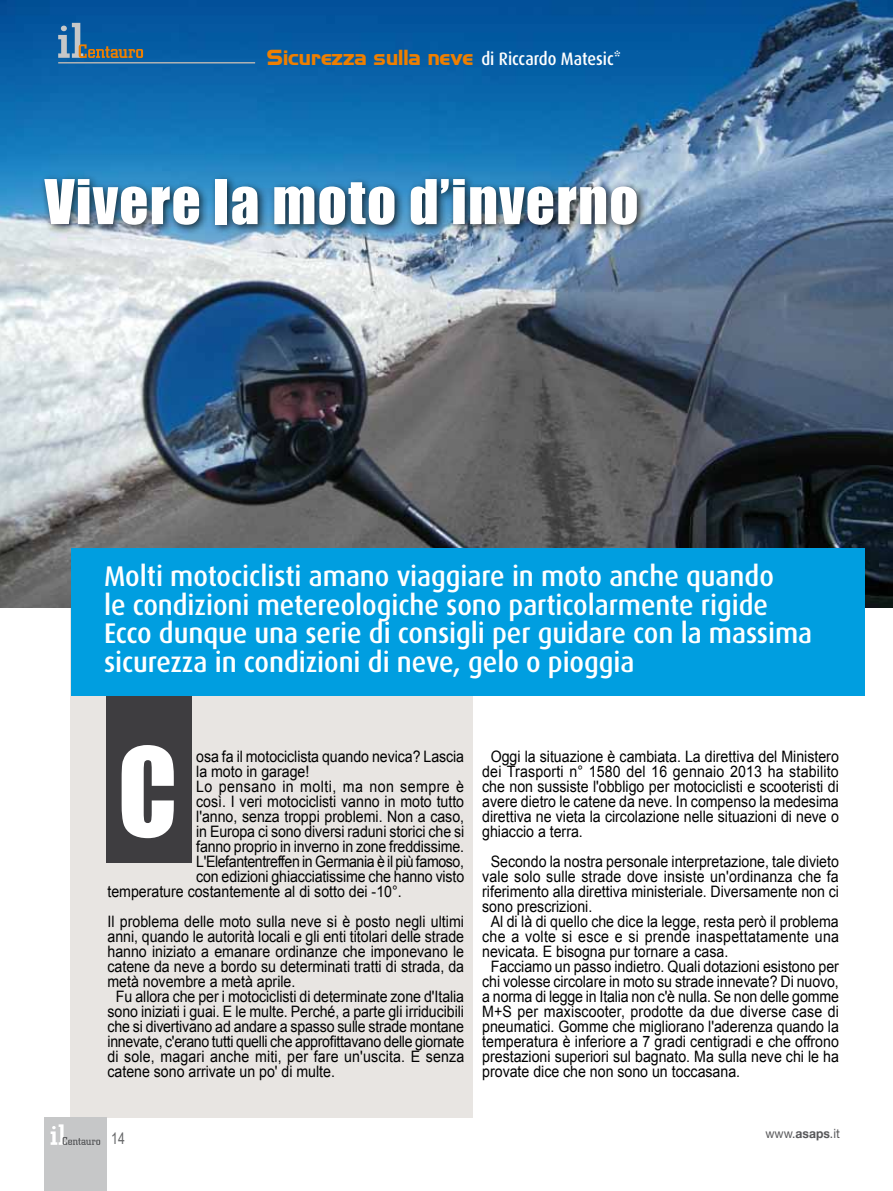
<style>
.page{position:relative;width:893px;height:1191px;background:#fff}
.page>*{position:absolute;margin:0;border:0;box-sizing:border-box;transform-origin:0 0}
.t1{font:57px "Impact";letter-spacing:.025em;color:#fff}
.t2{font:500 28.5px/28.5px "Dax";letter-spacing:-.005em;color:#fff;scale:.95 1}
.t3{font:700 19.5px "Highland Gothic FLF";color:#ee7f00}
.t4{font:15.75px/15px "Arial";color:#000;text-align:justify;scale:.9 1}
.t5{font:15.75px "Arial";letter-spacing:-.02em;color:#000;scale:.9 1}
.t6{font:15.75px "Arial";letter-spacing:.02em;color:#000;scale:.9 1}
.t7{font:15.75px "Arial";letter-spacing:-.03em;color:#000;scale:.9 1}
.t8{font:15.75px "Arial";letter-spacing:.03em;color:#000;scale:.9 1}
.t9{font:15.75px "Arial Narrow";color:#646567;scale:.95 1}
.t10{font:12.75px "Helvetica Neue";color:#58585a;scale:.95 1}
.s1{font-family:"Dax";font-weight:500;font-size:18px;color:#fff}
.s2{font-weight:700}
</style>
<div class="page">
<div style="left:71px;top:608px;width:402px;height:509px;background:#e8e5e2"></div>
<img style="left:0;top:0;width:893px;height:608px">
<div style="left:45px;top:1117px;width:62px;height:74px;background:#c6c7c8"></div>
<svg style="left:51px;top:1124px;width:49px;height:21px"></svg>
<svg style="left:58px;top:23px;width:85px;height:35px;background:#396c93"></svg>
<hr style="left:58px;top:62px;width:197px;height:2px;background:#b1b3b4">
<div style="left:39px;top:174px;width:609px;height:62px;background:#000;opacity:.75"></div>
<div style="left:107px;top:695px;width:85px;height:167px;background:#3e3d40"></div>
<div style="left:71px;top:547px;width:793px;height:148px;background:#009ee0"></div>
<svg style="left:122px;top:745px;width:52px;height:93px"></svg>
<p class="t3" style="left:267px;top:44px;width:355px">Sicurezza sulla neve <span class="s1">di Riccardo Matesic*</span></p>
<h1 class="t1" style="left:45px;top:157px;width:595px">Vivere la moto d’inverno</h1>
<h2 class="t2" style="left:104px;top:562px;width:747px">Molti motociclisti amano viaggiare in moto anche quando<br>le condizioni metereologiche sono particolarmente rigide Ecco dunque una serie di consigli per guidare con la massima sicurezza in condizioni di neve, gelo o pioggia</h2>
<p class="t4" style="left:196px;top:749px;width:299px">osa fa il motociclista quando nevica? Lascia</p>
<p class="t4" style="left:196px;top:764px;width:127px">la moto in garage!</p>
<p class="t8" style="left:196px;top:776px;width:299px">Lo pensano in molti, ma non sempre è</p>
<p class="t4" style="left:196px;top:794px;width:299px">così. I veri motociclisti vanno in moto tutto</p>
<p class="t4" style="left:196px;top:809px;width:299px">l'anno, senza troppi problemi. Non a caso,</p>
<p class="t4" style="left:196px;top:824px;width:299px">in Europa ci sono diversi raduni storici che si</p>
<p class="t4" style="left:196px;top:839px;width:299px">fanno proprio in inverno in zone freddissime.</p>
<p class="t7" style="left:196px;top:851px;width:299px">L'Elefantentreffen in Germania è il più famoso,</p>
<p class="t4" style="left:196px;top:869px;width:299px">con edizioni ghiacciatissime che hanno visto</p>
<p class="t4" style="left:107px;top:884px;width:328px">temperature costantemente al di sotto dei -10°.</p>
<p class="t4" style="left:107px;top:914px;width:398px">Il problema delle moto sulla neve si è posto negli ultimi</p>
<p class="t4" style="left:107px;top:929px;width:398px">anni, quando le autorità locali e gli enti titolari delle strade</p>
<p class="t4" style="left:107px;top:944px;width:398px">hanno iniziato a emanare ordinanze che imponevano le</p>
<p class="t4" style="left:107px;top:959px;width:398px">catene da neve a bordo su determinati tratti di strada, da</p>
<p class="t4" style="left:107px;top:974px;width:210px">metà novembre a metà aprile.</p>
<p class="t4" style="left:116px;top:989px;width:388px">Fu allora che per i motociclisti di determinate zone d'Italia</p>
<p class="t4" style="left:107px;top:1004px;width:398px">sono iniziati i guai. E le multe. Perché, a parte gli irriducibili</p>
<p class="t4" style="left:107px;top:1019px;width:398px">che si divertivano ad andare a spasso sulle strade montane</p>
<p class="t5" style="left:107px;top:1031px;width:398px">innevate, c'erano tutti quelli che approfittavano delle giornate</p>
<p class="t4" style="left:107px;top:1049px;width:398px">di sole, magari anche miti, per fare un'uscita. E senza</p>
<p class="t4" style="left:107px;top:1064px;width:254px">catene sono arrivate un po' di multe.</p>
<p class="t4" style="left:482px;top:749px;width:398px;text-indent:9px">Oggi la situazione è cambiata. La direttiva del Ministero dei Trasporti n° 1580 del 16 gennaio 2013 ha stabilito che non sussiste l'obbligo per motociclisti e scooteristi di avere dietro le catene da neve. In compenso la medesima direttiva ne vieta la circolazione nelle situazioni di neve o ghiaccio a terra.</p>
<p class="t4" style="left:491px;top:854px;width:388px">Secondo la nostra personale interpretazione, tale divieto</p>
<p class="t4" style="left:482px;top:869px;width:398px">vale solo sulle strade dove insiste un'ordinanza che fa</p>
<p class="t4" style="left:482px;top:884px;width:398px">riferimento alla direttiva ministeriale. Diversamente non ci</p>
<p class="t4" style="left:482px;top:898px;width:124px">sono prescrizioni.</p>
<p class="t4" style="left:491px;top:913px;width:388px">Al di là di quello che dice la legge, resta però il problema</p>
<p class="t6" style="left:482px;top:926px;width:398px">che a volte si esce e si prende inaspettatamente una</p>
<p class="t4" style="left:482px;top:943px;width:275px">nevicata. E bisogna pur tornare a casa.</p>
<p class="t4" style="left:491px;top:958px;width:388px">Facciamo un passo indietro. Quali dotazioni esistono per</p>
<p class="t4" style="left:482px;top:973px;width:398px">chi volesse circolare in moto su strade innevate? Di nuovo,</p>
<p class="t4" style="left:482px;top:988px;width:398px">a norma di legge in Italia non c'è nulla. Se non delle gomme</p>
<p class="t4" style="left:482px;top:1003px;width:398px">M+S per maxiscooter, prodotte da due diverse case di</p>
<p class="t4" style="left:482px;top:1018px;width:398px">pneumatici. Gomme che migliorano l'aderenza quando la</p>
<p class="t4" style="left:482px;top:1033px;width:398px">temperatura è inferiore a 7 gradi centigradi e che offrono</p>
<p class="t4" style="left:482px;top:1048px;width:398px">prestazioni superiori sul bagnato. Ma sulla neve chi le ha</p>
<p class="t4" style="left:482px;top:1063px;width:288px">provate dice che non sono un toccasana.</p>
<p class="t9" style="left:111px;top:1126px;width:16px">14</p>
<p class="t10" style="left:765px;top:1126px;width:80px">www.<span class="s2">asaps</span>.it</p>
</div>
